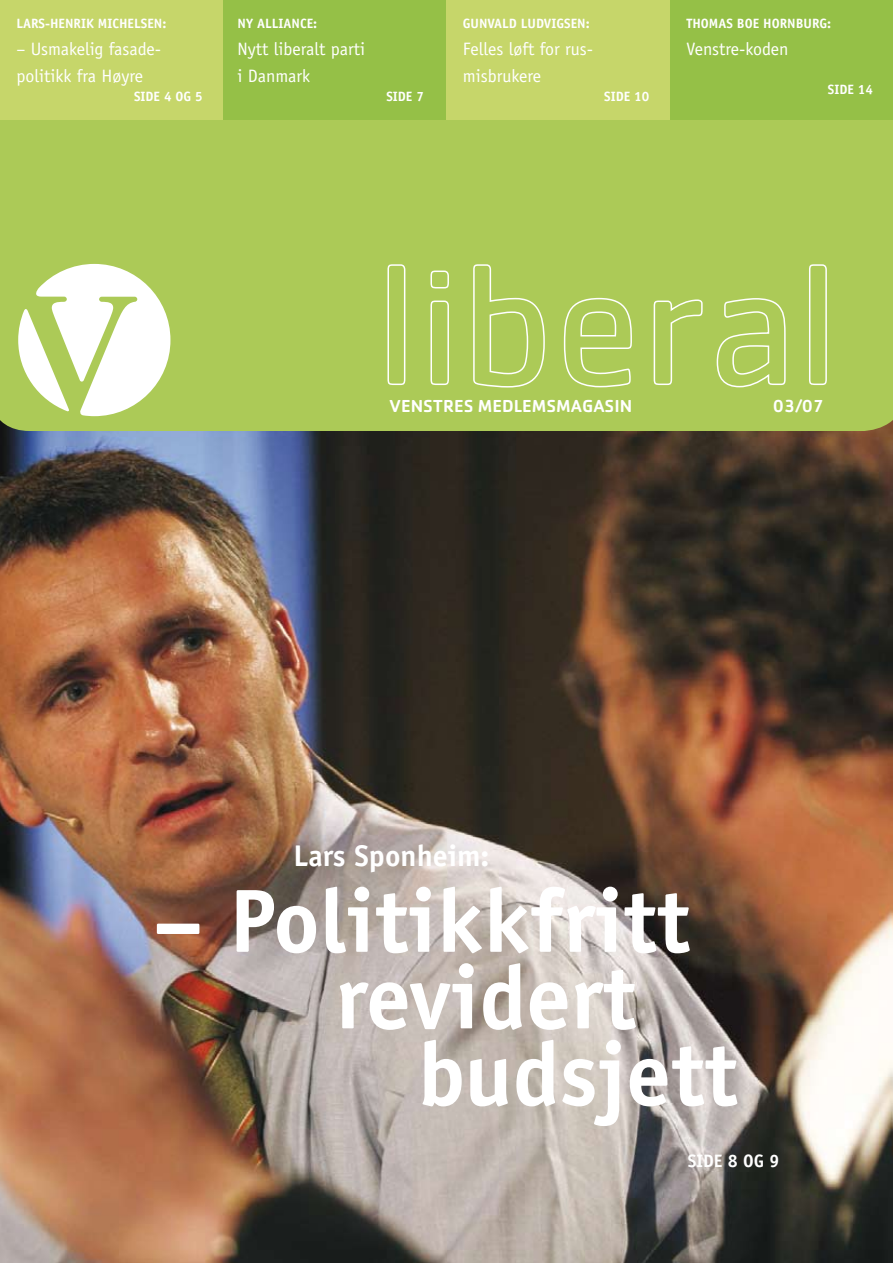
<style>
.page{position:relative;width:893px;height:1263px;background:#fff}
.page>*{position:absolute;margin:0;border:0;box-sizing:border-box;transform-origin:0 0}
.t1{font:700 90px/153px "Officina Sans";color:#fff}
.t2{font:700 30px "Officina Sans";color:#fff}
.t3{font:18px/27px "Officina Sans";color:#fff}
.t4{font:500 18px "Cachet";color:#fff}
.t5{font:700 18px "Officina Sans";color:#fff}
.t6{font:700 13.5px "Officina Sans";color:#fff}
</style>
<div class="page">
<img style="left:0;top:431px;width:893px;height:832px">
<div style="left:0;top:119px;width:893px;height:312px;background:#acca57"></div>
<svg style="left:18px;top:264px;width:152px;height:152px"></svg>
<div style="left:0;top:0;width:223px;height:119px;background:#c6d66a"></div>
<div style="left:223px;top:0;width:223px;height:119px;background:#95c047"></div>
<div style="left:670px;top:0;width:223px;height:119px;background:#95c047"></div>
<svg style="left:387px;top:264px;width:19px;height:122px"></svg>
<svg style="left:430px;top:270px;width:20px;height:116px"></svg>
<svg style="left:472px;top:264px;width:74px;height:124px"></svg>
<svg style="left:563px;top:297px;width:70px;height:91px"></svg>
<svg style="left:653px;top:299px;width:50px;height:87px"></svg>
<svg style="left:716px;top:297px;width:70px;height:91px"></svg>
<svg style="left:808px;top:264px;width:20px;height:122px"></svg>
<div style="left:446px;top:0;width:224px;height:119px;background:#c6d66a"></div>
<svg style="left:833px;top:1219px;width:5px;height:8px"></svg>
<p class="t6" style="left:16px;top:15px;width:151px">LARS-HENRIK MICHELSEN:</p>
<p class="t3" style="left:16px;top:35px;width:146px">– Usmakelig fasade&shy;politikk fra Høyre</p>
<p class="t6" style="left:134px;top:88px;width:70px">SIDE 4 OG 5</p>
<p class="t6" style="left:237px;top:15px;width:81px">NY ALLIANCE:</p>
<p class="t3" style="left:237px;top:35px;width:129px">Nytt liberalt parti i Danmark</p>
<p class="t6" style="left:386px;top:88px;width:39px">SIDE 7</p>
<p class="t6" style="left:463px;top:15px;width:128px">GUNVALD LUDVIGSEN:</p>
<p class="t3" style="left:463px;top:35px;width:132px">Felles løft for rus&shy;misbrukere</p>
<p class="t6" style="left:604px;top:88px;width:46px">SIDE 10</p>
<p class="t6" style="left:686px;top:15px;width:146px">THOMAS BOE HORNBURG:</p>
<p class="t3" style="left:686px;top:35px;width:104px">Venstre-koden</p>
<p class="t6" style="left:828px;top:81px;width:46px">SIDE 14</p>
<p class="t4" style="left:389px;top:395px;width:245px">VENSTRES MEDLEMSMAGASIN</p>
<p class="t4" style="left:773px;top:395px;width:53px">03/07</p>
<h2 class="t2" style="left:293px;top:837px;width:198px">Lars Sponheim:</h2>
<h1 class="t1" style="left:418px;top:844px;width:322px;text-indent:-264px">– Politikkfritt budsjett</h1>
<p class="t5" style="left:688px;top:1149px;width:93px">SIDE 8 OG 9</p>
<h1 class="t1" style="left:336px;top:920px;width:302px">revidert</h1>
</div>
